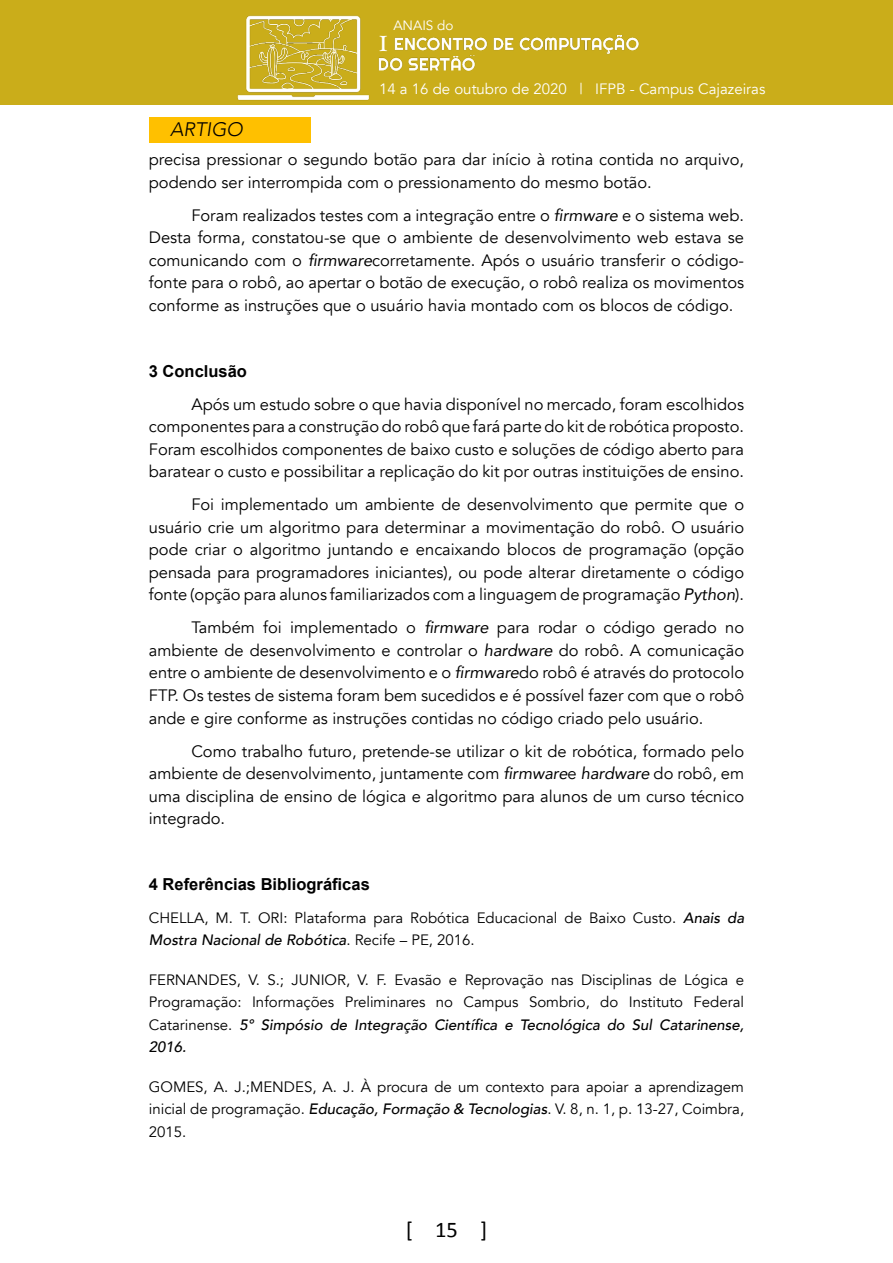
<style>
.page{position:relative;width:893px;height:1263px;background:#fff}
.page>*{position:absolute;margin:0;border:0;box-sizing:border-box;transform-origin:0 0}
.t1{font:22.5px "Calibri";color:#000}
.t2{font:22.5px "Plantagenet Cherokee";color:#fff}
.t3{font:italic 300 19.5px "Avenir";color:#000}
.t4{font:16.5px/22.5px "Avenir";color:#000;text-align:justify}
.t5{font:700 16.5px "Arial";color:#000}
.t6{font:15px/22.5px "Avenir";color:#000;text-align:justify}
.t7{font:15px "Avenir";color:#fff}
.t8{font:13.5px "Avenir";color:#fff}
.s1{font-style:italic}
.s2{font-weight:500;font-style:italic}
</style>
<div class="page">
<div style="left:149px;top:117px;width:161px;height:26px;background:#ffc000"></div>
<div style="left:0;top:0;width:893px;height:104px;background:#caad1a"></div>
<img style="left:394px;top:35px;width:245px;height:19px">
<img style="left:378px;top:56px;width:97px;height:15px">
<img style="left:237px;top:15px;width:132px;height:85px">
<p class="t8" style="left:393px;top:17px;width:62px">ANAIS do</p>
<h1 class="t2" style="left:379px;top:30px;width:10px">I</h1>
<p class="t3" style="left:170px;top:118px;width:74px">ARTIGO</p>
<p class="t7" style="left:379px;top:80px;width:388px">14 a 16 de outubro de 2020 | IFPB - Campus Cajazeiras</p>
<p class="t4" style="left:149px;top:149px;width:597px">precisa pressionar o segundo botão para dar início à rotina contida no arquivo, podendo ser interrompida com o pressionamento do mesmo botão.</p>
<p class="t4" style="left:149px;top:204px;width:597px;text-indent:43px">Foram realizados testes com a integração entre o <span class="s1">firmware</span> e o sistema web.<br>Desta forma, constatou-se que o ambiente de desenvolvimento web estava se comunicando com o <span class="s1">firmware</span>corretamente. Após o usuário transferir o código&shy;fonte para o robô, ao apertar o botão de execução, o robô realiza os movimentos conforme as instruções que o usuário havia montado com os blocos de código.</p>
<p class="t5" style="left:149px;top:360px;width:100px">3 Conclusão</p>
<p class="t4" style="left:149px;top:393px;width:597px;text-indent:43px">Após um estudo sobre o que havia disponível no mercado, foram escolhidos componentes para a construção do robô que fará parte do kit de robótica proposto.<br>Foram escolhidos componentes de baixo custo e soluções de código aberto para baratear o custo e possibilitar a replicação do kit por outras instituições de ensino.</p>
<p class="t4" style="left:149px;top:494px;width:597px;text-indent:43px">Foi implementado um ambiente de desenvolvimento que permite que o usuário crie um algoritmo para determinar a movimentação do robô. O usuário pode criar o algoritmo juntando e encaixando blocos de programação (opção pensada para programadores iniciantes), ou pode alterar diretamente o código fonte (opção para alunos familiarizados com a linguagem de programação <span class="s1">Python</span>).</p>
<p class="t4" style="left:149px;top:617px;width:597px;text-indent:43px">Também foi implementado o <span class="s1">firmware</span> para rodar o código gerado no ambiente de desenvolvimento e controlar o <span class="s1">hardware</span> do robô. A comunicação entre o ambiente de desenvolvimento e o <span class="s1">firmware</span>do robô é através do protocolo FTP. Os testes de sistema foram bem sucedidos e é possível fazer com que o robô ande e gire conforme as instruções contidas no código criado pelo usuário.</p>
<p class="t4" style="left:149px;top:740px;width:597px;text-indent:43px">Como trabalho futuro, pretende-se utilizar o kit de robótica, formado pelo ambiente de desenvolvimento, juntamente com <span class="s1">firmware</span>e <span class="s1">hardware</span> do robô, em uma disciplina de ensino de lógica e algoritmo para alunos de um curso técnico integrado.</p>
<p class="t5" style="left:149px;top:873px;width:223px">4 Referências Bibliográficas</p>
<p class="t6" style="left:149px;top:907px;width:597px">CHELLA, M. T. ORI: Plataforma para Robótica Educacional de Baixo Custo. <span class="s2">Anais da<br>Mostra Nacional de Robótica</span>. Recife – PE, 2016.</p>
<p class="t6" style="left:149px;top:969px;width:597px">FERNANDES, V. S.; JUNIOR, V. F. Evasão e Reprovação nas Disciplinas de Lógica e Programação: Informações Preliminares no Campus Sombrio, do Instituto Federal Catarinense. <span class="s2">5° Simpósio de Integração Científica e Tecnológica do Sul Catarinense, 2016.</span></p>
<p class="t6" style="left:149px;top:1076px;width:597px">GOMES, A. J.;MENDES, A. J. À procura de um contexto para apoiar a aprendizagem inicial de programação. <span class="s2">Educação, Formação &amp; Tecnologias</span>. V. 8, n. 1, p. 13-27, Coimbra, 2015.</p>
<h1 class="t1" style="left:406px;top:1216px;width:83px">[ 15 ]</h1>
</div>
